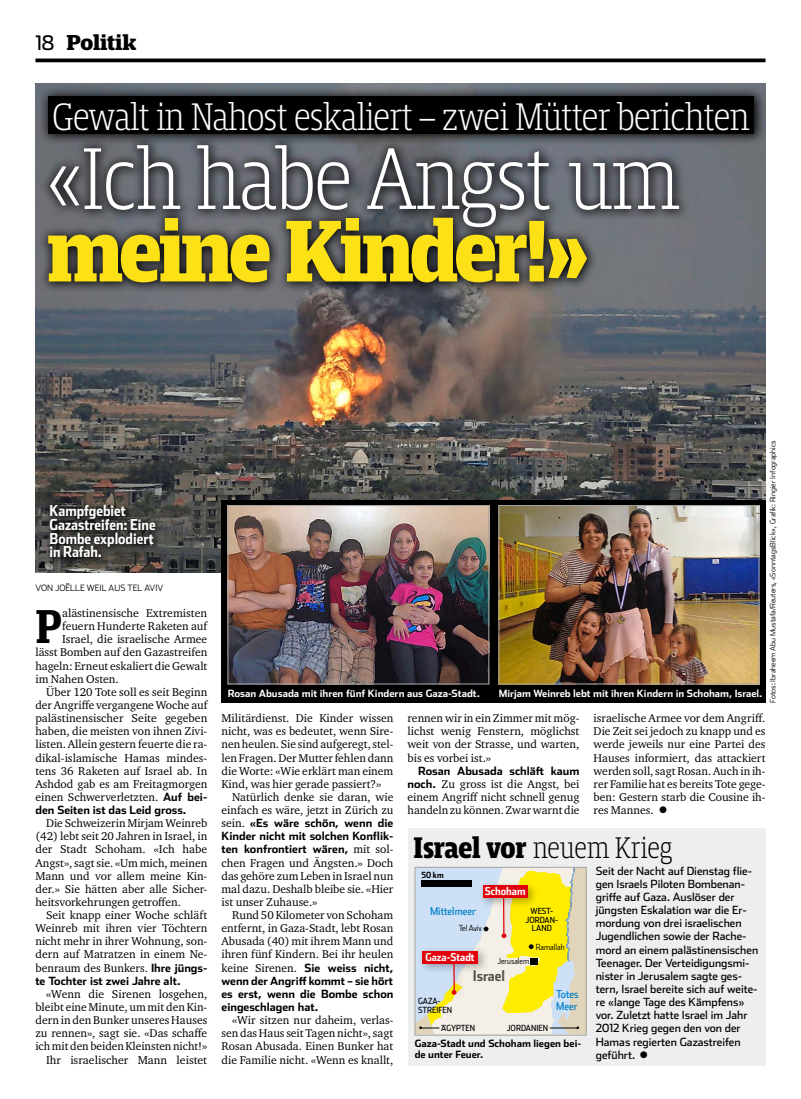
<style>
.page{position:relative;width:801px;height:1099px;background:#fff}
.page>*{position:absolute;margin:0;border:0;box-sizing:border-box;transform-origin:0 0}
._06_Titel_1_Gross_x0{font:300 expanded 91px/72.5px "Mislab Pro Narrow";letter-spacing:-.02em;color:#fff}
._01_LT_1_Initial_x08{font:700 49.5px "Mislab Pro Narrow";color:#000}
._04_Oberzeile_x03{font:300 expanded 40px "Mislab Pro Narrow";letter-spacing:-.02em;color:#fff}
.t1{font:300 expanded 31px "Mislab Pro Narrow";letter-spacing:-.005em;color:#000;scale:.96 1}
.t2{font:700 expanded 22.5px "Mislab Pro";letter-spacing:-.005em;color:#000}
.t3{font:700 15px/13.8px "Stainless Cond";color:#fff}
.t4{font:700 14.5px "Stainless Cond";color:#555446}
._01_LT_2_Einzug_x08{font:11.62px/13.1px "Charter ITC Pro";color:#000;text-align:justify}
._01_LT_1_Initial_x08-2{font:11.62px "Charter ITC Pro";color:#000}
._10_Box_5_Text_x22{font:11.25px/13.1px "Stainless";color:#000}
._01_LT_2_Einzug_x08-2{font:700 11.25px/13.1px "Stainless";color:#000;text-align:justify}
.t5{font:10.88px/11.6px "Stainless Cond";color:#0080c8}
.t6{font:700 10.88px "Stainless Cond";color:#fff}
.t7{font:700 10px "Stainless";color:#fff}
.t8{font:700 10px/10.6px "Stainless";color:#000}
._00_Autor_x07{font:300 8.75px "Stainless";color:#000}
.t9{font:8.5px/8.5px "Stainless Cond";color:#000;text-align:center}
.t10{font:300 8.5px "Stainless Cond";color:#000}
.t11{font:700 8.5px "Stainless Cond";color:#000}
.t12{font:300 7.5px "Stainless";color:#000}
.s1{font-family:"Stainless";font-weight:400;font-stretch:normal;font-size:20px}
.s2{font-weight:700;color:#fbe115}
.s3{font-family:"Stainless";font-weight:700;font-size:11.25px}
.s4{font-family:"Charter ITC Pro";font-weight:400;font-size:11.62px}
.s5{font-weight:700}
</style>
<div class="page">
<svg style="left:35px;top:58px;width:730px;height:4px;background:#212121"></svg>
<img style="left:35px;top:83px;width:730px;height:489px">
<svg style="left:39px;top:86px;width:727px;height:60px;background:#50555c"></svg>
<div style="left:49px;top:96px;width:705px;height:37px;background:#000"></div>
<svg style="left:38px;top:135px;width:653px;height:160px;background:#4a4c51"></svg>
<div style="left:408px;top:828px;width:357px;height:237px;background:#edeeee"></div>
<svg style="left:417px;top:869px;width:167px;height:164px;background:#e1daa0"></svg>
<div style="left:422px;top:951px;width:56px;height:12px;background:#e3000b"></div>
<div style="left:415px;top:867px;width:171px;height:168px;border:1px solid #a6a3a0"></div>
<div style="left:44px;top:500px;width:119px;height:65px;background:#000;opacity:.9"></div>
<div style="left:221px;top:499px;width:544px;height:203px;background:#000"></div>
<img style="left:230px;top:507px;width:257px;height:175px">
<div style="left:228px;top:505px;width:261px;height:179px;border:1px solid #a6a3a0"></div>
<img style="left:501px;top:507px;width:256px;height:175px">
<div style="left:499px;top:505px;width:260px;height:179px;border:1px solid #a6a3a0"></div>
<svg style="left:638px;top:1058px;width:12px;height:1px"></svg>
<p class="t2" style="left:35px;top:29px;width:102px"><span class="s1">18</span> Politik</p>
<p class="_04_Oberzeile_x03" style="left:52px;top:92px;width:698px">Gewalt in Nahost eskaliert – zwei Mütter berichten</p>
<p class="_06_Titel_1_Gross_x0" style="left:47px;top:141px;width:634px">«Ich habe Angst um <span class="s2">meine Kinder!»</span></p>
<p class="t3" style="left:49px;top:504px;width:108px">Kampfgebiet<br>Gazastreifen: Eine<br>Bombe explodiert in Rafah.</p>
<p class="_00_Autor_x07" style="left:35px;top:582px;width:129px">VON JOËLLE WEIL AUS TEL AVIV</p>
<p class="_01_LT_1_Initial_x08" style="left:35px;top:597px;width:28px">P</p>
<p class="_01_LT_1_Initial_x08-2" style="left:62px;top:606px;width:147px">alästinensische Extremisten</p>
<p class="_01_LT_1_Initial_x08-2" style="left:62px;top:619px;width:147px">feuern Hunderte Raketen auf</p>
<p class="_01_LT_1_Initial_x08-2" style="left:62px;top:632px;width:147px">Israel, die israelische Armee</p>
<p class="_01_LT_1_Initial_x08-2" style="left:35px;top:645px;width:173px">lässt Bomben auf den Gazastreifen</p>
<p class="_01_LT_1_Initial_x08-2" style="left:35px;top:658px;width:173px">hageln: Erneut eskaliert die Gewalt</p>
<p class="_01_LT_1_Initial_x08-2" style="left:35px;top:671px;width:85px">im Nahen Osten.</p>
<p class="_01_LT_2_Einzug_x08" style="left:35px;top:685px;width:173px;text-indent:11px">Über 120 Tote soll es seit Beginn der Angriffe vergangene Woche auf palästinensischer Seite gegeben haben, die meisten von ihnen Zivi&shy;listen. Allein gestern feuerte die ra&shy;dikal-islamische Hamas mindes&shy;tens 36 Raketen auf Israel ab. In Ashdod gab es am Freitagmorgen einen Schwerverletzten. <span class="s3">Auf bei-</span></p>
<p class="_01_LT_2_Einzug_x08-2" style="left:35px;top:803px;width:153px">den Seiten ist das Leid gross.</p>
<p class="_01_LT_2_Einzug_x08" style="left:35px;top:816px;width:173px;text-indent:11px">Die Schweizerin Mirjam Weinreb (42) lebt seit 20 Jahren in Israel, in der Stadt Schoham. «Ich habe Angst», sagt sie. «Um mich, meinen Mann und vor allem meine Kin&shy;der.» Sie hätten aber alle Sicher&shy;heitsvorkehrungen getroffen.</p>
<p class="_01_LT_2_Einzug_x08" style="left:35px;top:908px;width:173px;text-indent:11px">Seit knapp einer Woche schläft Weinreb mit ihren vier Töchtern nicht mehr in ihrer Wohnung, son&shy;dern auf Matratzen in einem Ne&shy;benraum des Bunkers. <span class="s3">Ihre jüngs-</span></p>
<p class="_01_LT_2_Einzug_x08-2" style="left:35px;top:974px;width:147px">te Tochter ist zwei Jahre alt.</p>
<p class="_01_LT_2_Einzug_x08" style="left:35px;top:987px;width:173px;text-indent:11px">«Wenn die Sirenen losgehen, bleibt eine Minute, um mit den Kin&shy;dern in den Bunker unseres Hauses zu rennen», sagt sie. «Das schaffe ich mit den beiden Kleinsten nicht!»</p>
<p class="_01_LT_2_Einzug_x08" style="left:46px;top:1052px;width:163px">Ihr israelischer Mann leistet</p>
<p class="t12" style="left:768px;top:702px;width:264px;rotate:-90deg">Fotos: Ibraheem Abu Mustafa/Reuters, «SonntagsBlick», Grafik: Ringier Infographics</p>
<p class="t7" style="left:228px;top:687px;width:254px">Rosan Abusada mit ihren fünf Kindern aus Gaza-Stadt.</p>
<p class="t7" style="left:499px;top:687px;width:265px">Mirjam Weinreb lebt mit ihren Kindern in Schoham, Israel.</p>
<p class="_01_LT_2_Einzug_x08" style="left:221px;top:711px;width:173px">Militärdienst. Die Kinder wissen nicht, was es bedeutet, wenn Sire&shy;nen heulen. Sie sind aufgeregt, stel&shy;len Fragen. Der Mutter fehlen dann die Worte: «Wie erklärt man einem Kind, was hier gerade passiert?»</p>
<p class="_01_LT_2_Einzug_x08" style="left:221px;top:790px;width:173px;text-align:right">Natürlich denke sie daran, wie einfach es wäre, jetzt in Zürich zu</p>
<p class="_01_LT_2_Einzug_x08-2" style="left:221px;top:816px;width:173px"><span class="s4">sein.</span> «Es wäre schön, wenn die Kinder nicht mit solchen Konflik&shy;ten konfrontiert wären, <span class="s4">mit sol-</span></p>
<p class="_01_LT_2_Einzug_x08" style="left:221px;top:855px;width:173px">chen Fragen und Ängsten.» Doch das gehöre zum Leben in Israel nun mal dazu. Deshalb bleibe sie. «Hier ist unser Zuhause.»</p>
<p class="_01_LT_2_Einzug_x08" style="left:221px;top:908px;width:173px;text-indent:11px">Rund 50 Kilometer von Schoham entfernt, in Gaza-Stadt, lebt Rosan Abusada (40) mit ihrem Mann und ihren fünf Kindern. Bei ihr heulen</p>
<p class="_01_LT_2_Einzug_x08-2" style="left:221px;top:961px;width:173px"><span class="s4">keine Sirenen.</span> Sie weiss nicht, wenn der Angriff kommt – sie hört es erst, wenn die Bombe schon eingeschlagen hat.</p>
<p class="_01_LT_2_Einzug_x08" style="left:221px;top:1013px;width:173px;text-indent:11px">«Wir sitzen nur daheim, verlas&shy;sen das Haus seit Tagen nicht», sagt Rosan Abusada. Einen Bunker hat die Familie nicht. «Wenn es knallt,</p>
<p class="_01_LT_2_Einzug_x08" style="left:407px;top:711px;width:173px">rennen wir in ein Zimmer mit mög&shy;lichst wenig Fenstern, möglichst weit von der Strasse, und warten, bis es vorbei ist.»</p>
<p class="_01_LT_2_Einzug_x08-2" style="left:418px;top:764px;width:163px">Rosan Abusada schläft kaum</p>
<p class="_01_LT_2_Einzug_x08" style="left:407px;top:777px;width:173px"><span class="s3">noch.</span> Zu gross ist die Angst, bei einem Angriff nicht schnell genug handeln zu können. Zwar warnt die</p>
<p class="_01_LT_2_Einzug_x08" style="left:594px;top:711px;width:173px">israelische Armee vor dem Angriff.<br>Die Zeit sei jedoch zu knapp und es werde jeweils nur eine Partei des Hauses informiert, das attackiert werden soll, sagt Rosan. Auch in ih&shy;rer Familie hat es bereits Tote gege&shy;ben: Gestern starb die Cousine ih&shy;res Mannes. ●</p>
<p class="t1" style="left:414px;top:829px;width:271px"><span class="s5">Israel vor</span> neuem Krieg</p>
<p class="_10_Box_5_Text_x22" style="left:596px;top:864px;width:164px">Seit der Nacht auf Dienstag flie&shy;gen Israels Piloten Bombenan&shy;griffe auf Gaza. Auslöser der jüngsten Eskalation war die Er&shy;mordung von drei israelischen<br>Jugendlichen sowie der Rache&shy;mord an einem palästinensischen<br>Teenager. Der Verteidigungsmi&shy;nister in Jerusalem sagte ges&shy;tern, Israel bereite sich auf weite&shy;re «lange Tage des Kämpfens» vor. Zuletzt hatte Israel im Jahr<br>2012 Krieg gegen den von der<br>Hamas regierten Gazastreifen geführt. ●</p>
<p class="t11" style="left:422px;top:870px;width:24px">50 km</p>
<p class="t6" style="left:485px;top:885px;width:42px">Schoham</p>
<p class="t5" style="left:430px;top:905px;width:47px">Mittelmeer</p>
<p class="t9" style="left:525px;top:906px;width:34px">WEST-<br>JORDAN-<br>LAND</p>
<p class="t10" style="left:459px;top:922px;width:25px">Tel Aviv</p>
<p class="t10" style="left:536px;top:941px;width:30px">Ramallah</p>
<p class="t6" style="left:425px;top:950px;width:51px">Gaza-Stadt</p>
<p class="t10" style="left:497px;top:956px;width:33px">Jerusalem</p>
<p class="t4" style="left:473px;top:967px;width:34px">Israel</p>
<p class="t5" style="left:556px;top:988px;width:24px">Totes<br>Meer</p>
<p class="t9" style="left:418px;top:996px;width:36px;text-align:left">GAZA-<br>STREIFEN</p>
<p class="t9" style="left:441px;top:1023px;width:35px">ÄGYPTEN</p>
<p class="t9" style="left:507px;top:1023px;width:43px">JORDANIEN</p>
<p class="t8" style="left:415px;top:1038px;width:168px">Gaza-Stadt und Schoham liegen bei&shy;de unter Feuer.</p>
</div>
